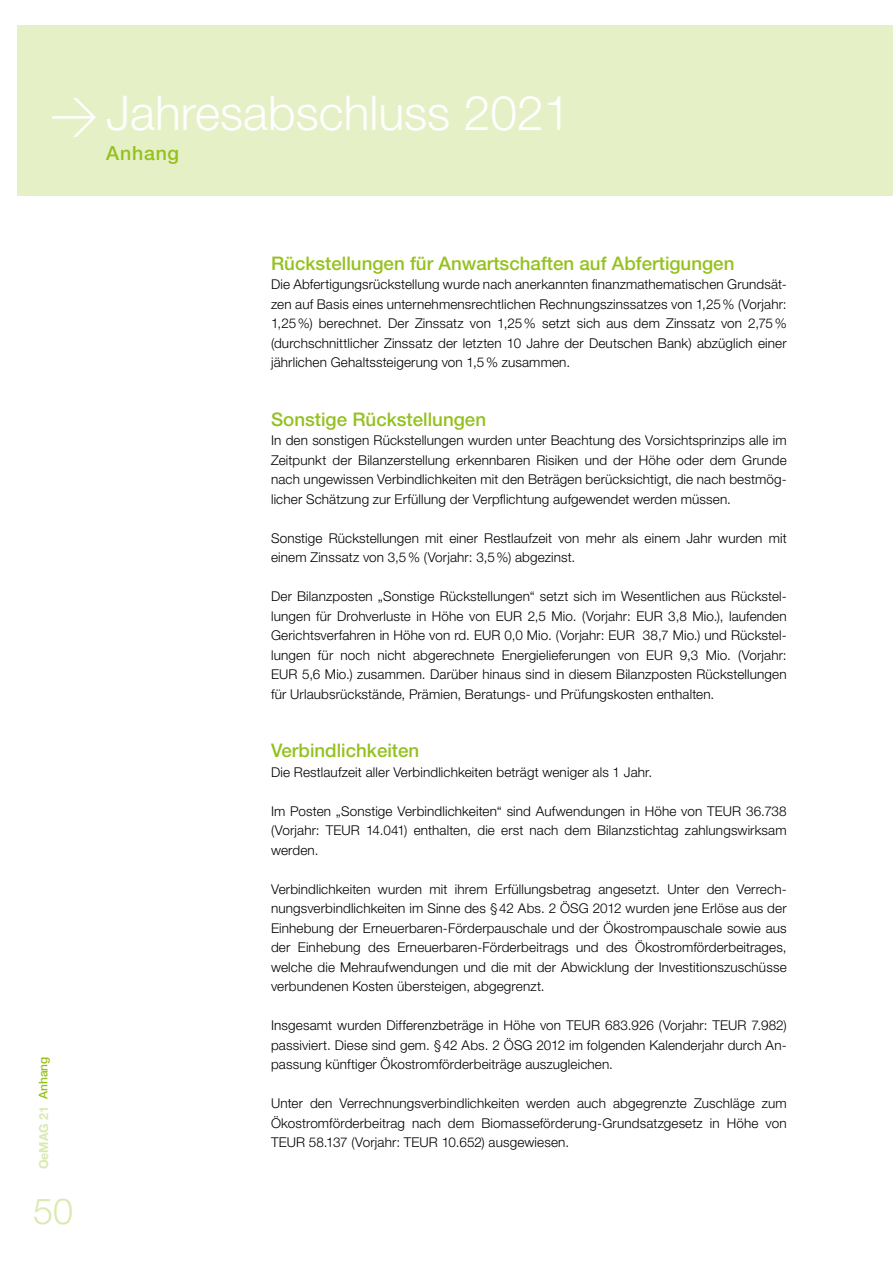
<style>
.page{position:relative;width:893px;height:1263px;background:#fff}
.page>*{position:absolute;margin:0;border:0;box-sizing:border-box;transform-origin:0 0}
.t1{font:300 48px "Helvetica Neue";color:#fff}
.t2{font:300 36px "Helvetica Neue";color:#dae9b0}
.t3{font:500 19.5px "Helvetica Neue";letter-spacing:.04em;color:#95c11f}
.t4{font:500 18.75px "Helvetica Neue";color:#95c11f}
.t5{font:300 13.5px/19.5px "Helvetica Neue";letter-spacing:.01em;color:#000;text-align:justify}
.t6{font:700 12.45px "Helvetica Neue";color:#dae9b0}
.t7{font:500 12px "Helvetica Neue";color:#95c11f}
.s1{font-family:"DIN"}
.s2{color:#fff}
</style>
<div class="page">
<div style="left:17px;top:26px;width:876px;height:170px;background:#e5f0c7"></div>
<h1 class="t1" style="left:50px;top:83px;width:522px"><span class="s1">&gt;</span>Jahresabschluss 2021</h1>
<h3 class="t3" style="left:106px;top:141px;width:74px">Anhang</h3>
<h3 class="t4" style="left:271px;top:252px;width:465px">Rückstellungen für Anwartschaften auf Abfertigungen</h3>
<p class="t5" style="left:271px;top:274px;width:517px">Die Abfertigungsrückstellung wurde nach anerkannten finanzmathematischen Grundsät&shy;zen auf Basis eines unternehmensrechtlichen Rechnungszinssatzes von 1,25% (Vorjahr:<br>1,25%) berechnet. Der Zinssatz von 1,25% setzt sich aus dem Zinssatz von 2,75% (durchschnittlicher Zinssatz der letzten 10 Jahre der Deutschen Bank) abzüglich einer jährlichen Gehaltssteigerung von 1,5% zusammen.</p>
<p class="t7" style="left:36px;top:1099px;width:44px;rotate:-90deg">Anhang</p>
<p class="t6" style="left:36px;top:1169px;width:82px;rotate:-90deg">OeMAG 21 <span class="s2">12</span></p>
<h2 class="t2" style="left:33px;top:1189px;width:42px">50</h2>
<h3 class="t4" style="left:271px;top:408px;width:217px">Sonstige Rückstellungen</h3>
<p class="t5" style="left:271px;top:430px;width:517px">In den sonstigen Rückstellungen wurden unter Beachtung des Vorsichtsprinzips alle im Zeitpunkt der Bilanzerstellung erkennbaren Risiken und der Höhe oder dem Grunde nach ungewissen Verbindlichkeiten mit den Beträgen berücksichtigt, die nach bestmög&shy;licher Schätzung zur Erfüllung der Verpflichtung aufgewendet werden müssen.</p>
<p class="t5" style="left:271px;top:528px;width:517px">Sonstige Rückstellungen mit einer Restlaufzeit von mehr als einem Jahr wurden mit einem Zinssatz von 3,5% (Vorjahr: 3,5%) abgezinst.</p>
<p class="t5" style="left:271px;top:586px;width:517px">Der Bilanzposten „Sonstige Rückstellungen“ setzt sich im Wesentlichen aus Rückstel&shy;lungen für Drohverluste in Höhe von EUR 2,5 Mio. (Vorjahr: EUR 3,8 Mio.), laufenden Gerichtsverfahren in Höhe von rd. EUR 0,0 Mio. (Vorjahr: EUR 38,7 Mio.) und Rückstel&shy;lungen für noch nicht abgerechnete Energielieferungen von EUR 9,3 Mio. (Vorjahr:<br>EUR 5,6 Mio.) zusammen. Darüber hinaus sind in diesem Bilanzposten Rückstellungen für Urlaubsrückstände, Prämien, Beratungs- und Prüfungskosten enthalten.</p>
<h3 class="t4" style="left:271px;top:739px;width:150px">Verbindlichkeiten</h3>
<p class="t5" style="left:271px;top:762px;width:383px">Die Restlaufzeit aller Verbindlichkeiten beträgt weniger als 1 Jahr.</p>
<p class="t5" style="left:271px;top:801px;width:517px">Im Posten „Sonstige Verbindlichkeiten“ sind Aufwendungen in Höhe von TEUR 36.738 (Vorjahr: TEUR 14.041) enthalten, die erst nach dem Bilanzstichtag zahlungswirksam werden.</p>
<p class="t5" style="left:271px;top:879px;width:517px">Verbindlichkeiten wurden mit ihrem Erfüllungsbetrag angesetzt. Unter den Verrech&shy;nungsverbindlichkeiten im Sinne des §42 Abs. 2 ÖSG 2012 wurden jene Erlöse aus der Einhebung der Erneuerbaren-Förderpauschale und der Ökostrompauschale sowie aus der Einhebung des Erneuerbaren-Förderbeitrags und des Ökostromförderbeitrages, welche die Mehraufwendungen und die mit der Abwicklung der Investitionszuschüsse verbundenen Kosten übersteigen, abgegrenzt.</p>
<p class="t5" style="left:271px;top:1015px;width:517px">Insgesamt wurden Differenzbeträge in Höhe von TEUR 683.926 (Vorjahr: TEUR 7.982) passiviert. Diese sind gem. §42 Abs. 2 ÖSG 2012 im folgenden Kalenderjahr durch An&shy;passung künftiger Ökostromförderbeiträge auszugleichen.</p>
<p class="t5" style="left:271px;top:1093px;width:517px">Unter den Verrechnungsverbindlichkeiten werden auch abgegrenzte Zuschläge zum Ökostromförderbeitrag nach dem Biomasseförderung-Grundsatzgesetz in Höhe von TEUR 58.137 (Vorjahr: TEUR 10.652) ausgewiesen.</p>
</div>
